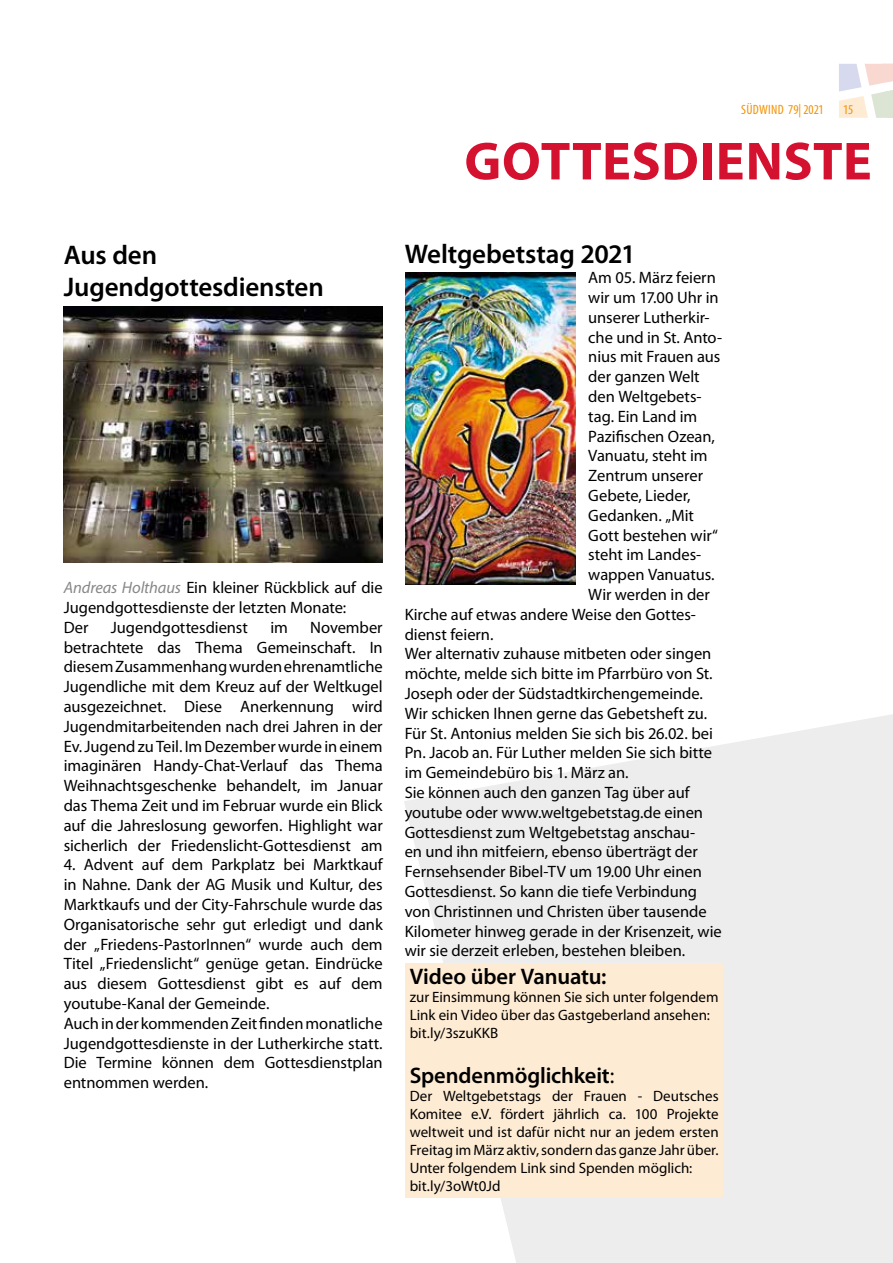
<style>
.page{position:relative;width:893px;height:1263px;background:#fff}
.page>*{position:absolute;margin:0;border:0;box-sizing:border-box;transform-origin:0 0}
.t1{font:700 54px "Myriad Pro";letter-spacing:.01em;color:#d51130}
.t2{font:600 27px/32.4px "Myriad Pro";letter-spacing:-.005em;color:#000}
.t3{font:600 22.5px "Myriad Pro";letter-spacing:-.005em;color:#000}
.t4{font:16.5px/19.8px "Myriad Pro";letter-spacing:-.005em;color:#000}
.t5{font:15px/18px "Myriad Pro";color:#000}
.t6{font:condensed 13.5px "Myriad Pro";letter-spacing:.015em;color:#f39200}
.s1{font-style:italic;color:#878787}
.s2{font-weight:400}
</style>
<div class="page">
<svg style="left:839px;top:64px;width:54px;height:54px"></svg>
<svg style="left:404px;top:714px;width:489px;height:549px;fill:#ededed"></svg>
<img style="left:64px;top:306px;width:319px;height:257px">
<img style="left:405px;top:272px;width:171px;height:312px">
<div style="left:405px;top:963px;width:318px;height:235px;background:#feebd3"></div>
<p class="t6" style="left:741px;top:102px;width:84px">SÜDWIND 79| 2021</p>
<p class="t6" style="left:843px;top:102px;width:12px">15</p>
<h1 class="t1" style="left:464px;top:126px;width:409px">GOTTESDIENSTE</h1>
<h2 class="t2" style="left:64px;top:238px;width:262px">Aus den<br>Jugendgottesdiensten</h2>
<p class="t4" style="left:64px;top:577px;width:320px"><span class="s1">Andreas Holthaus</span> Ein kleiner Rückblick auf die<br>Jugendgottesdienste der letzten Monate:<br>Der</p>
<p class="t4" style="left:64px;top:617px;width:320px;text-align:justify;text-indent:246px">November betrachtete das Thema Gemeinschaft. In diesem Zusammenhang wurden ehrenamtliche Jugendliche mit dem Kreuz auf der Weltkugel ausgezeichnet. Diese Anerkennung wird Jugendmitarbeitenden nach drei Jahren in der Ev. Jugend zu Teil. Im Dezember wurde in einem imaginären Handy-Chat-Verlauf das Thema Weihnachtsgeschenke behandelt, im Januar das Thema Zeit und im Februar wurde ein Blick auf die Jahreslosung geworfen. Highlight war sicherlich der Friedenslicht-Gottesdienst am</p>
<p class="t4" style="left:64px;top:855px;width:320px">4. Advent auf dem Parkplatz bei Marktkauf in Nahne. Dank der AG Musik und Kultur, des Marktkaufs und der City-Fahrschule wurde das Organisatorische sehr gut erledigt und dank der „Friedens-PastorInnen“ wurde auch dem Titel „Friedenslicht“ genüge getan. Eindrücke aus diesem Gottesdienst gibt es auf dem youtube-Kanal der Gemeinde.<br>Auch in der kommenden Zeit finden monatliche Jugendgottesdienste in der Lutherkirche statt.<br>Die Termine können dem Gottesdienstplan entnommen werden.</p>
<p class="t4" style="left:111px;top:617px;width:139px">Jugendgottesdienst</p>
<p class="t4" style="left:270px;top:617px;width:19px">im</p>
<h2 class="t2" style="left:405px;top:237px;width:232px">Weltgebetstag 2021</h2>
<p class="t4" style="left:588px;top:267px;width:129px">Am 05. März feiern</p>
<p class="t4" style="left:588px;top:287px;width:132px">wir um 17.00 Uhr in</p>
<p class="t4" style="left:588px;top:307px;width:123px">unserer Lutherkir-</p>
<p class="t4" style="left:588px;top:327px;width:135px">che und in St. Anto-</p>
<p class="t4" style="left:588px;top:347px;width:134px">nius mit Frauen aus</p>
<p class="t4" style="left:588px;top:366px;width:113px">der ganzen Welt</p>
<p class="t4" style="left:588px;top:386px;width:115px">den Weltgebets-</p>
<p class="t4" style="left:588px;top:406px;width:111px">tag. Ein Land im</p>
<p class="t4" style="left:588px;top:426px;width:128px">Pazifischen Ozean,</p>
<p class="t4" style="left:588px;top:446px;width:121px">Vanuatu, steht im</p>
<p class="t4" style="left:588px;top:465px;width:116px">Zentrum unserer</p>
<p class="t4" style="left:588px;top:485px;width:104px">Gebete, Lieder,</p>
<p class="t4" style="left:588px;top:505px;width:107px">Gedanken. „Mit</p>
<p class="t4" style="left:588px;top:525px;width:131px">Gott bestehen wir“</p>
<p class="t4" style="left:588px;top:545px;width:114px">steht im Landes-</p>
<p class="t4" style="left:588px;top:564px;width:128px">wappen Vanuatus.</p>
<p class="t4" style="left:588px;top:584px;width:123px">Wir werden in der</p>
<p class="t4" style="left:405px;top:604px;width:293px">Kirche auf etwas andere Weise den Gottes-</p>
<p class="t4" style="left:405px;top:624px;width:90px">dienst feiern.</p>
<p class="t4" style="left:405px;top:644px;width:308px">Wer alternativ zuhause mitbeten oder singen</p>
<p class="t4" style="left:405px;top:663px;width:309px">möchte, melde sich bitte im Pfarrbüro von St.</p>
<p class="t4" style="left:405px;top:683px;width:300px">Joseph oder der Südstadtkirchengemeinde.</p>
<p class="t4" style="left:405px;top:703px;width:304px">Wir schicken Ihnen gerne das Gebetsheft zu.</p>
<p class="t4" style="left:405px;top:723px;width:310px">Für St. Antonius melden Sie sich bis 26.02. bei</p>
<p class="t4" style="left:405px;top:743px;width:309px">Pn. Jacob an. Für Luther melden Sie sich bitte</p>
<p class="t4" style="left:405px;top:762px;width:225px">im Gemeindebüro bis 1. März an.</p>
<p class="t4" style="left:405px;top:782px;width:286px">Sie können auch den ganzen Tag über auf</p>
<p class="t4" style="left:405px;top:802px;width:300px">youtube oder www.weltgebetstag.de einen</p>
<p class="t4" style="left:405px;top:822px;width:292px">Gottesdienst zum Weltgebetstag anschau-</p>
<p class="t4" style="left:405px;top:842px;width:295px">en und ihn mitfeiern, ebenso überträgt der</p>
<p class="t4" style="left:405px;top:861px;width:299px">Fernsehsender Bibel-TV um 19.00 Uhr einen</p>
<p class="t4" style="left:405px;top:881px;width:294px">Gottesdienst. So kann die tiefe Verbindung</p>
<p class="t4" style="left:405px;top:901px;width:304px">von Christinnen und Christen über tausende</p>
<p class="t4" style="left:405px;top:921px;width:319px">Kilometer hinweg gerade in der Krisenzeit, wie</p>
<p class="t4" style="left:405px;top:941px;width:282px">wir sie derzeit erleben, bestehen bleiben.</p>
<h3 class="t3" style="left:410px;top:962px;width:198px">Video über Vanuatu:</h3>
<p class="t5" style="left:410px;top:988px;width:310px">zur Einsimmung können Sie sich unter folgendem<br>Link ein Video über das Gastgeberland ansehen: bit.ly/3szuKKB</p>
<h3 class="t3" style="left:410px;top:1061px;width:206px">Spendenmöglichkeit<span class="s2">:</span></h3>
<p class="t5" style="left:410px;top:1087px;width:310px">Der Weltgebetstags der Frauen - Deutsches Komitee e.V. fördert jährlich ca. 100 Projekte weltweit und ist dafür nicht nur an jedem ersten Freitag im März aktiv, sondern das ganze Jahr über.<br>Unter folgendem Link sind Spenden möglich: bit.ly/3oWt0Jd</p>
</div>
